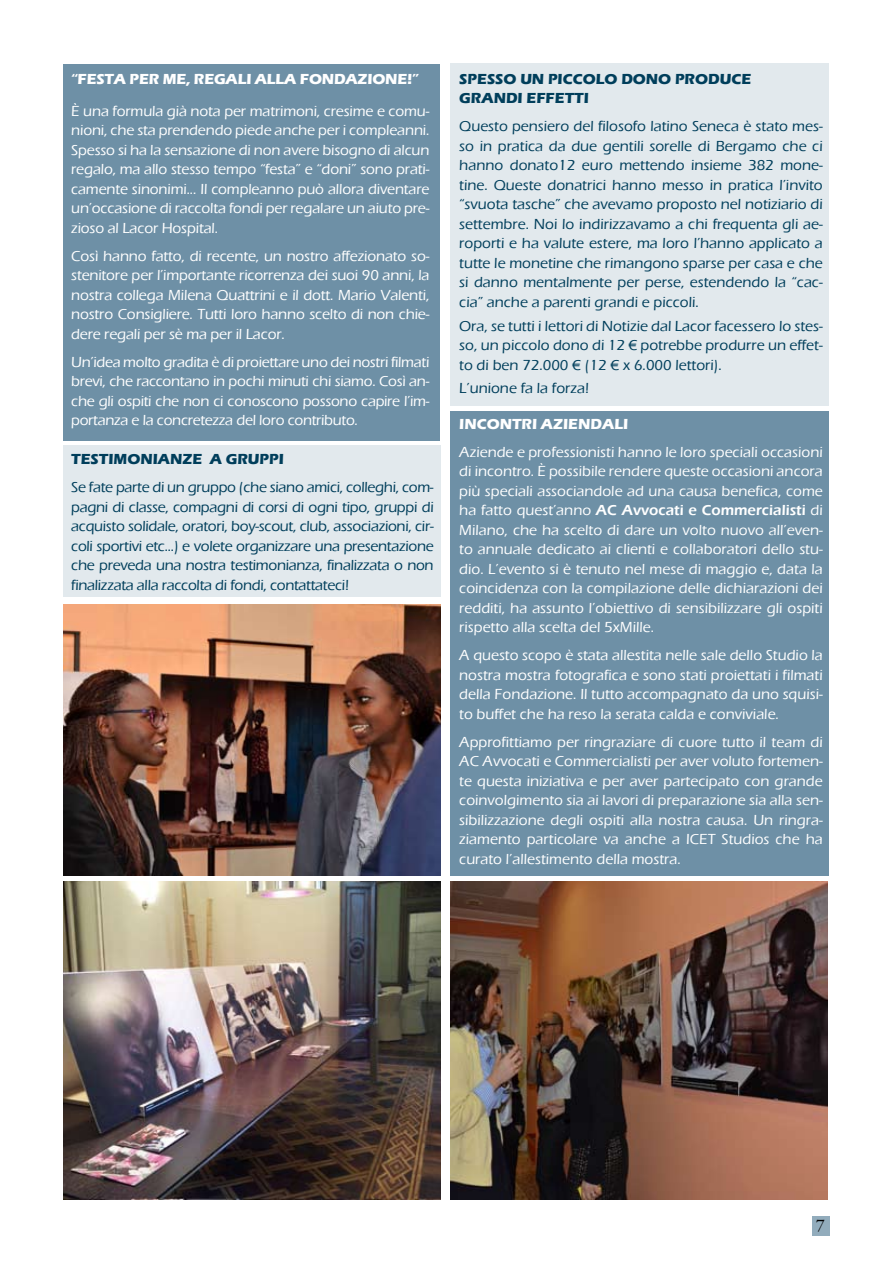
<style>
.page{position:relative;width:893px;height:1263px;background:#fff}
.page>*{position:absolute;margin:0;border:0;box-sizing:border-box;transform-origin:0 0}
.t1{font:18px "Garamond Premr Pro";color:#000}
.t2{font:500 15px/19.5px "Eras ITC";letter-spacing:-.005em;color:#fff;text-align:justify}
.t3{font:500 15px/19.5px "Eras ITC";color:#003e5b;text-align:justify}
.t4{font:700 15px/19.5px "Eras ITC";color:#003e5b}
.t5{font:700 15px "Eras ITC";letter-spacing:-.01em;color:#fff}
.s1{font-weight:600}
</style>
<div class="page">
<div style="left:64px;top:64px;width:376px;height:376px;background:#6e90a6"></div>
<div style="left:451px;top:64px;width:378px;height:342px;background:#e2e9ed"></div>
<div style="left:812px;top:1216px;width:18px;height:19px;background:#92acbc"></div>
<div style="left:451px;top:411px;width:378px;height:465px;background:#6e90a6"></div>
<div style="left:64px;top:446px;width:377px;height:151px;background:#e2e9ed"></div>
<img style="left:64px;top:604px;width:377px;height:272px">
<img style="left:64px;top:882px;width:377px;height:317px">
<img style="left:451px;top:882px;width:377px;height:317px">
<p class="t5" style="left:71px;top:70px;width:349px">“FESTA PER ME, REGALI ALLA FONDAZIONE!”</p>
<p class="t2" style="left:71px;top:101px;width:360px">È una formula già nota per matrimoni, cresime e comu&shy;nioni, che sta prendendo piede anche per i compleanni.<br>Spesso si ha la sensazione di non avere bisogno di alcun regalo, ma allo stesso tempo “festa” e “doni” sono prati&shy;camente sinonimi... Il compleanno può allora diventare un’occasione di raccolta fondi per regalare un aiuto pre&shy;zioso al Lacor Hospital.</p>
<p class="t2" style="left:71px;top:246px;width:360px">Così hanno fatto, di recente, un nostro affezionato so&shy;stenitore per l’importante ricorrenza dei suoi 90 anni, la nostra collega Milena Quattrini e il dott. Mario Valenti, nostro Consigliere. Tutti loro hanno scelto di non chie&shy;dere regali per sè ma per il Lacor.</p>
<p class="t2" style="left:71px;top:352px;width:360px">Un’idea molto gradita è di proiettare uno dei nostri filmati brevi, che raccontano in pochi minuti chi siamo. Così an&shy;che gli ospiti che non ci conoscono possono capire l’im&shy;portanza e la concretezza del loro contributo.</p>
<p class="t4" style="left:71px;top:450px;width:214px">TESTIMONIANZE A GRUPPI</p>
<p class="t3" style="left:71px;top:478px;width:364px">Se fate parte di un gruppo (che siano amici, colleghi, com&shy;pagni di classe, compagni di corsi di ogni tipo, gruppi di acquisto solidale, oratori, boy-scout, club, associazioni, cir&shy;coli sportivi etc...) e volete organizzare una presentazione che preveda una nostra testimonianza, finalizzata o non finalizzata alla raccolta di fondi, contattateci!</p>
<p class="t4" style="left:459px;top:69px;width:294px">SPESSO UN PICCOLO DONO PRODUCE<br>GRANDI EFFETTI</p>
<p class="t3" style="left:459px;top:117px;width:365px">Questo pensiero del filosofo latino Seneca è stato mes&shy;so in pratica da due gentili sorelle di Bergamo che ci hanno donato12 euro mettendo insieme 382 mone&shy;tine. Queste donatrici hanno messo in pratica l’invito “svuota tasche” che avevamo proposto nel notiziario di settembre. Noi lo indirizzavamo a chi frequenta gli ae&shy;roporti e ha valute estere, ma loro l’hanno applicato a tutte le monetine che rimangono sparse per casa e che si danno mentalmente per perse, estendendo la “cac&shy;cia” anche a parenti grandi e piccoli.</p>
<p class="t3" style="left:459px;top:316px;width:365px">Ora, se tutti i lettori di Notizie dal Lacor facessero lo stes&shy;so, un piccolo dono di 12 € potrebbe produrre un effet&shy;to di ben 72.000 € (12 € x 6.000 lettori).</p>
<p class="t3" style="left:459px;top:379px;width:131px">L’unione fa la forza!</p>
<p class="t5" style="left:459px;top:415px;width:170px">INCONTRI AZIENDALI</p>
<p class="t2" style="left:459px;top:442px;width:365px">Aziende e professionisti hanno le loro speciali occasioni di incontro. È possibile rendere queste occasioni ancora più speciali associandole ad una causa benefica, come ha fatto quest’anno <span class="s1">AC Avvocati e Commercialisti</span> di Milano, che ha scelto di dare un volto nuovo all’even&shy;to annuale dedicato ai clienti e collaboratori dello stu&shy;dio. L’evento si è tenuto nel mese di maggio e, data la coincidenza con la compilazione delle dichiarazioni dei redditi, ha assunto l’obiettivo di sensibilizzare gli ospiti rispetto alla scelta del 5xMille.</p>
<p class="t2" style="left:459px;top:646px;width:365px">A questo scopo è stata allestita nelle sale dello Studio la nostra mostra fotografica e sono stati proiettati i filmati della Fondazione. Il tutto accompagnato da uno squisi&shy;to buffet che ha reso la serata calda e conviviale.</p>
<p class="t2" style="left:459px;top:732px;width:365px">Approfittiamo per ringraziare di cuore tutto il team di AC Avvocati e Commercialisti per aver voluto fortemen&shy;te questa iniziativa e per aver partecipato con grande coinvolgimento sia ai lavori di preparazione sia alla sen&shy;sibilizzazione degli ospiti alla nostra causa. Un ringra&shy;ziamento particolare va anche a ICET Studios che ha curato l’allestimento della mostra.</p>
<p class="t1" style="left:816px;top:1215px;width:10px">7</p>
</div>
